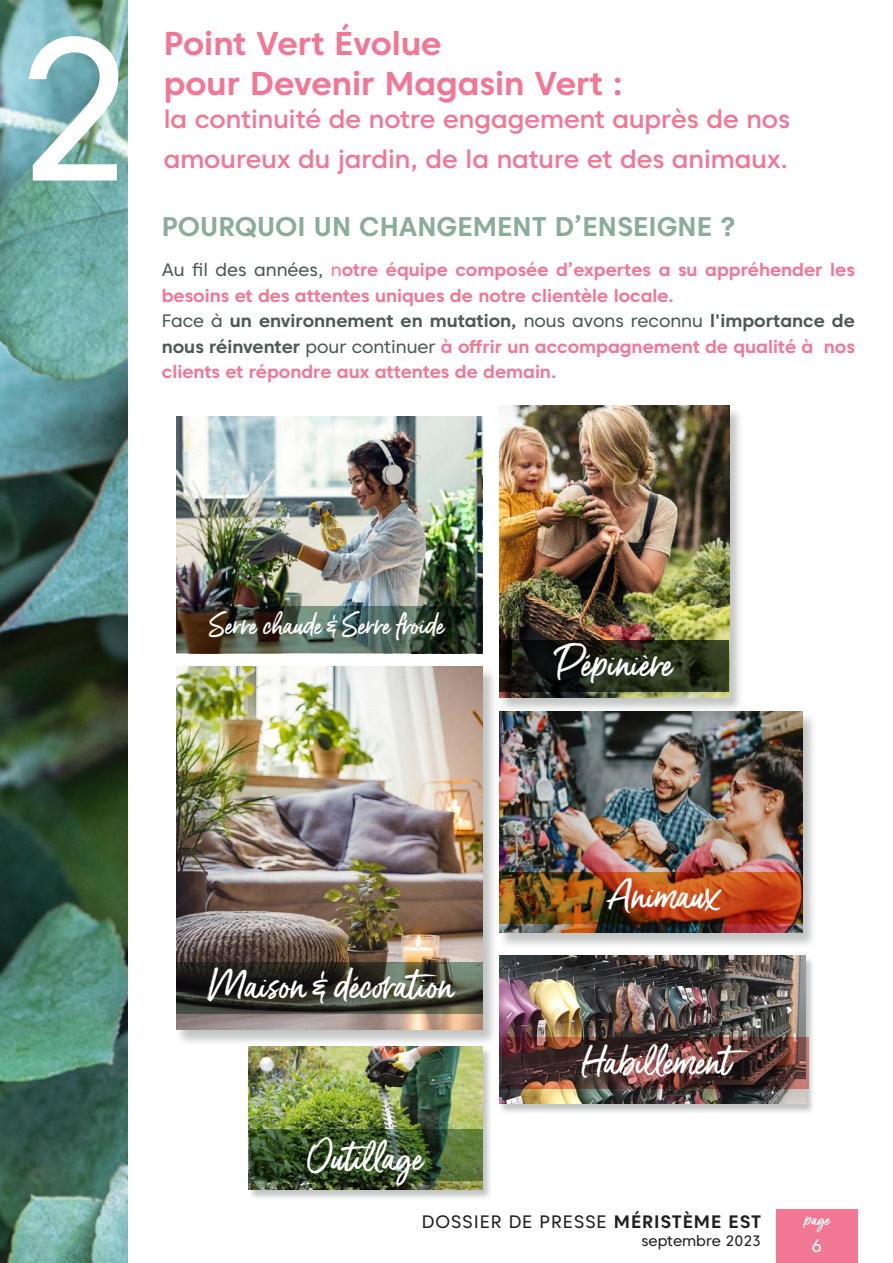
<style>
.page{position:relative;width:893px;height:1263px;background:#fff}
.page>*{position:absolute;margin:0;border:0;box-sizing:border-box;transform-origin:0 0}
.t1{font:202.8px "Caros";color:#fff}
.t2{font:39.75px "Gotcha Standup";color:#fff}
.Style_de_paragraphe_5{font:700 33px "Caros";color:#f27794}
.t3{font:28.5px "Gotcha Standup";color:#fff}
.t4{font:700 27px "Caros";color:#8bac9b}
.Style_de_paragraphe_5-2{font:500 25.5px/39.6px "Caros";color:#f27794}
.t5{font:700 18px/25.5px "Caros";color:#f27794}
.t6{font:18px "Caros";letter-spacing:.05em;color:#231f20}
.t7{font:18px "Gotcha";color:#fff}
.t8{font:18px "Caros";color:#fff}
.t9{font:15px "Caros";color:#231f20}
.s1{font-weight:400;color:#4c5a57}
.s2{font-weight:400}
.s3{color:#4c5a57}
.s4{font-weight:700}
</style>
<div class="page">
<div style="left:776px;top:1209px;width:82px;height:54px;background:#f27794"></div>
<img style="left:0;top:0;width:128px;height:1263px">
<img style="left:176px;top:417px;width:307px;height:189px">
<div style="left:498px;top:406px;width:245px;height:308px;background:#3d4543;opacity:.31"></div>
<img style="left:499px;top:405px;width:230px;height:292px">
<div style="left:498px;top:712px;width:319px;height:237px;background:#3d4543;opacity:.31"></div>
<img style="left:499px;top:712px;width:303px;height:221px">
<div style="left:248px;top:1047px;width:244px;height:153px;background:#3d4543;opacity:.31"></div>
<img style="left:249px;top:1047px;width:234px;height:142px">
<div style="left:498px;top:956px;width:317px;height:158px;background:#3d4543;opacity:.31"></div>
<img style="left:499px;top:956px;width:306px;height:148px">
<div style="left:175px;top:667px;width:322px;height:379px;background:#3d4543;opacity:.31"></div>
<img style="left:176px;top:666px;width:307px;height:364px">
<svg style="left:176px;top:606px;width:307px;height:47px;background:#434e40"></svg>
<svg style="left:499px;top:640px;width:230px;height:52px;background:#1f2416"></svg>
<img style="left:499px;top:872px;width:303px;height:52px">
<svg style="left:176px;top:962px;width:307px;height:52px;background:#36372d"></svg>
<svg style="left:249px;top:1129px;width:234px;height:52px;background:#375127"></svg>
<img style="left:502px;top:1037px;width:306px;height:51px">
<p class="t1" style="left:14px;top:-23px;width:122px">2</p>
<p class="Style_de_paragraphe_5" style="left:164px;top:22px;width:279px">Point Vert Évolue</p>
<p class="Style_de_paragraphe_5" style="left:164px;top:61px;width:460px">pour Devenir Magasin Vert :</p>
<p class="Style_de_paragraphe_5-2" style="left:164px;top:99px;width:628px">la continuité de notre engagement auprès de nos amoureux du jardin, de la nature et des animaux.</p>
<p class="t4" style="left:162px;top:209px;width:575px">POURQUOI UN CHANGEMENT D’ENSEIGNE ?</p>
<p class="t5" style="left:162px;top:257px;width:695px"><span class="s1">Au fil des années,</span> <span class="s2">n</span>otre équipe composée d’expertes a su appréhender les besoins et des attentes uniques de notre clientèle locale.</p>
<p class="t5" style="left:162px;top:308px;width:695px;text-align:justify"><span class="s1">Face à</span> <span class="s3">un environnement en mutation,</span> <span class="s1">nous avons reconnu</span> <span class="s3">l'importance de nous réinventer</span> <span class="s1">pour continuer</span> à offrir un accompagnement de qualité à nos clients et répondre aux attentes de demain.</p>
<p class="t3" style="left:210px;top:606px;width:236px">Serre chaude &amp; Serre froide</p>
<p class="t2" style="left:556px;top:637px;width:119px">Pépinière</p>
<p class="t2" style="left:210px;top:958px;width:245px">Maison &amp; décoration</p>
<p class="t2" style="left:308px;top:1131px;width:117px">Outillage</p>
<p class="t2" style="left:608px;top:869px;width:112px">Animaux</p>
<p class="t2" style="left:582px;top:1035px;width:173px">Habillement</p>
<p class="t6" style="left:422px;top:1210px;width:341px">DOSSIER DE PRESSE <span class="s4">MÉRISTÈME EST</span></p>
<p class="t9" style="left:642px;top:1231px;width:121px">septembre 2023</p>
<p class="t7" style="left:804px;top:1207px;width:27px">page</p>
<p class="t8" style="left:812px;top:1234px;width:12px">6</p>
</div>
